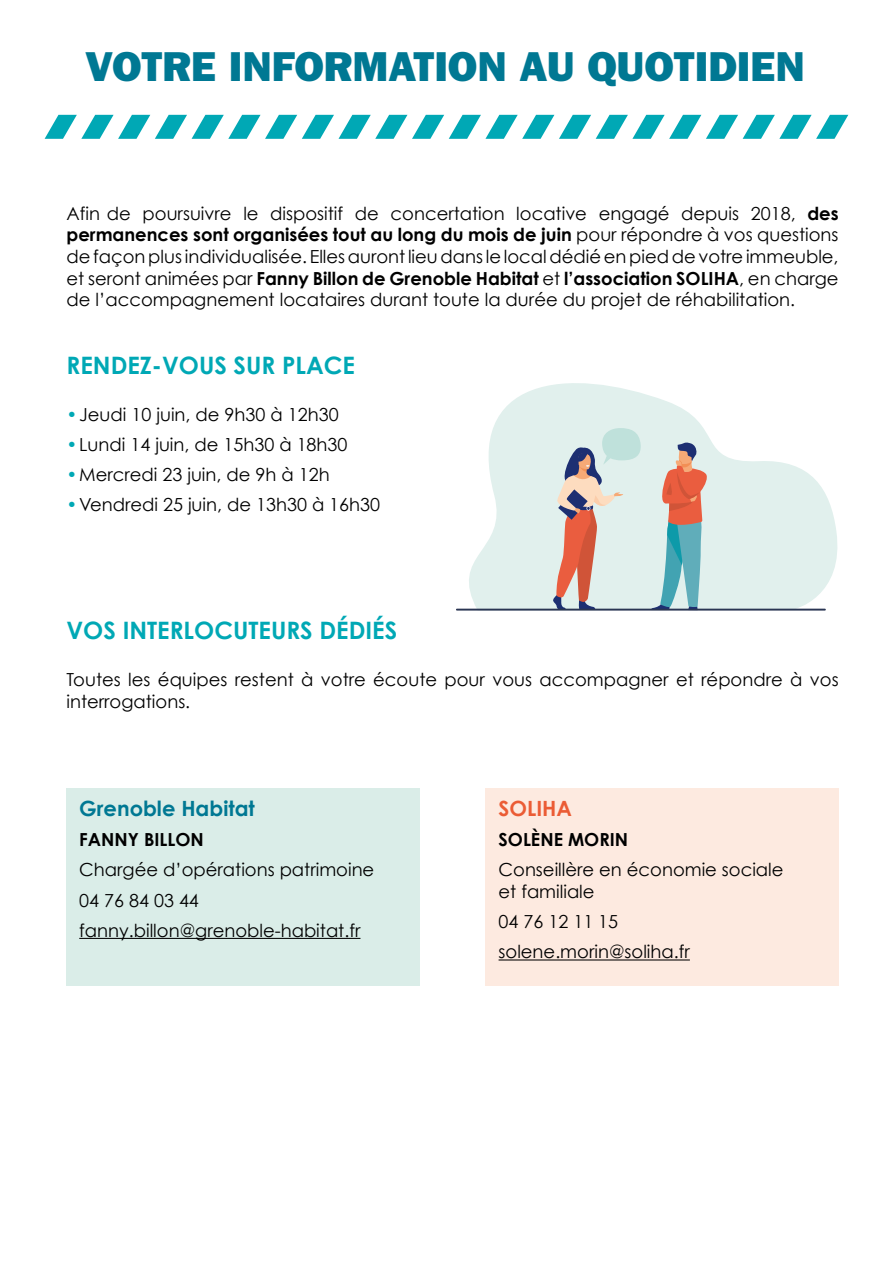
<style>
.page{position:relative;width:893px;height:1263px;background:#fff}
.page>*{position:absolute;margin:0;border:0;box-sizing:border-box;transform-origin:0 0}
.t1{font:42px "ITC Franklin Gothic Std Hvy";color:#007893}
.t2{font:700 24px "Century Gothic";color:#00a8b5}
.t3{font:700 21px "Century Gothic";color:#007893}
.t4{font:700 21px "Century Gothic";color:#eb5c35}
.t5{font:18px/21.6px "Century Gothic";color:#000}
.t6{font:700 18px "Century Gothic";color:#000}
.s1{font-weight:700}
.s2{color:#00a8b5}
</style>
<div class="page">
<svg style="left:52px;top:115px;width:789px;height:24px"></svg>
<div style="left:67px;top:788px;width:353px;height:197px;background:#daede8"></div>
<hr style="left:79px;top:938px;width:281px;height:1px;background:#000">
<div style="left:486px;top:788px;width:353px;height:197px;background:#fdeae0"></div>
<hr style="left:499px;top:959px;width:191px;height:1px;background:#000">
<svg style="left:456px;top:383px;width:381px;height:226px;fill:#e1f0ed"></svg>
<svg style="left:650px;top:442px;width:58px;height:167px"></svg>
<svg style="left:553px;top:428px;width:88px;height:181px"></svg>
<hr style="left:456px;top:609px;width:370px;height:2px;background:#2a3553">
<h1 class="t1" style="left:85px;top:42px;width:721px">VOTRE INFORMATION AU QUOTIDIEN</h1>
<p class="t5" style="left:67px;top:202px;width:774px;text-align:justify">Afin de poursuivre le dispositif de concertation locative engagé depuis 2018, <span class="s1">des permanences sont organisées tout au long du mois de juin</span> pour répondre à vos questions de façon plus individualisée. Elles auront lieu dans le local dédié en pied de votre immeuble, et seront animées par <span class="s1">Fanny Billon de Grenoble Habitat</span> et <span class="s1">l’association SOLIHA</span>, en charge de l’accompagnement locataires durant toute la durée du projet de réhabilitation.</p>
<h2 class="t2" style="left:67px;top:350px;width:290px">RENDEZ-VOUS SUR PLACE</h2>
<p class="t5" style="left:67px;top:403px;width:274px"><span class="s2">•</span>Jeudi 10 juin, de 9h30 à 12h30</p>
<p class="t5" style="left:67px;top:434px;width:283px"><span class="s2">•</span>Lundi 14 juin, de 15h30 à 18h30</p>
<p class="t5" style="left:67px;top:464px;width:265px"><span class="s2">•</span>Mercredi 23 juin, de 9h à 12h</p>
<p class="t5" style="left:67px;top:494px;width:315px"><span class="s2">•</span>Vendredi 25 juin, de 13h30 à 16h30</p>
<h2 class="t2" style="left:67px;top:615px;width:332px">VOS INTERLOCUTEURS DÉDIÉS</h2>
<p class="t5" style="left:67px;top:669px;width:774px">Toutes les équipes restent à votre écoute pour vous accompagner et répondre à vos interrogations.</p>
<p class="t3" style="left:79px;top:795px;width:177px">Grenoble Habitat</p>
<p class="t6" style="left:79px;top:828px;width:126px">FANNY BILLON</p>
<p class="t5" style="left:79px;top:854px;width:297px;line-height:30.2px">Chargée d’opérations patrimoine<br>04 76 84 03 44 fanny.billon@grenoble-habitat.fr</p>
<p class="t4" style="left:499px;top:795px;width:75px">SOLIHA</p>
<p class="t6" style="left:499px;top:828px;width:131px">SOLÈNE MORIN</p>
<p class="t5" style="left:499px;top:859px;width:286px">Conseillère en économie sociale et familiale</p>
<p class="t5" style="left:499px;top:906px;width:193px;line-height:30.2px">04 76 12 11 15 solene.morin@soliha.fr</p>
</div>
